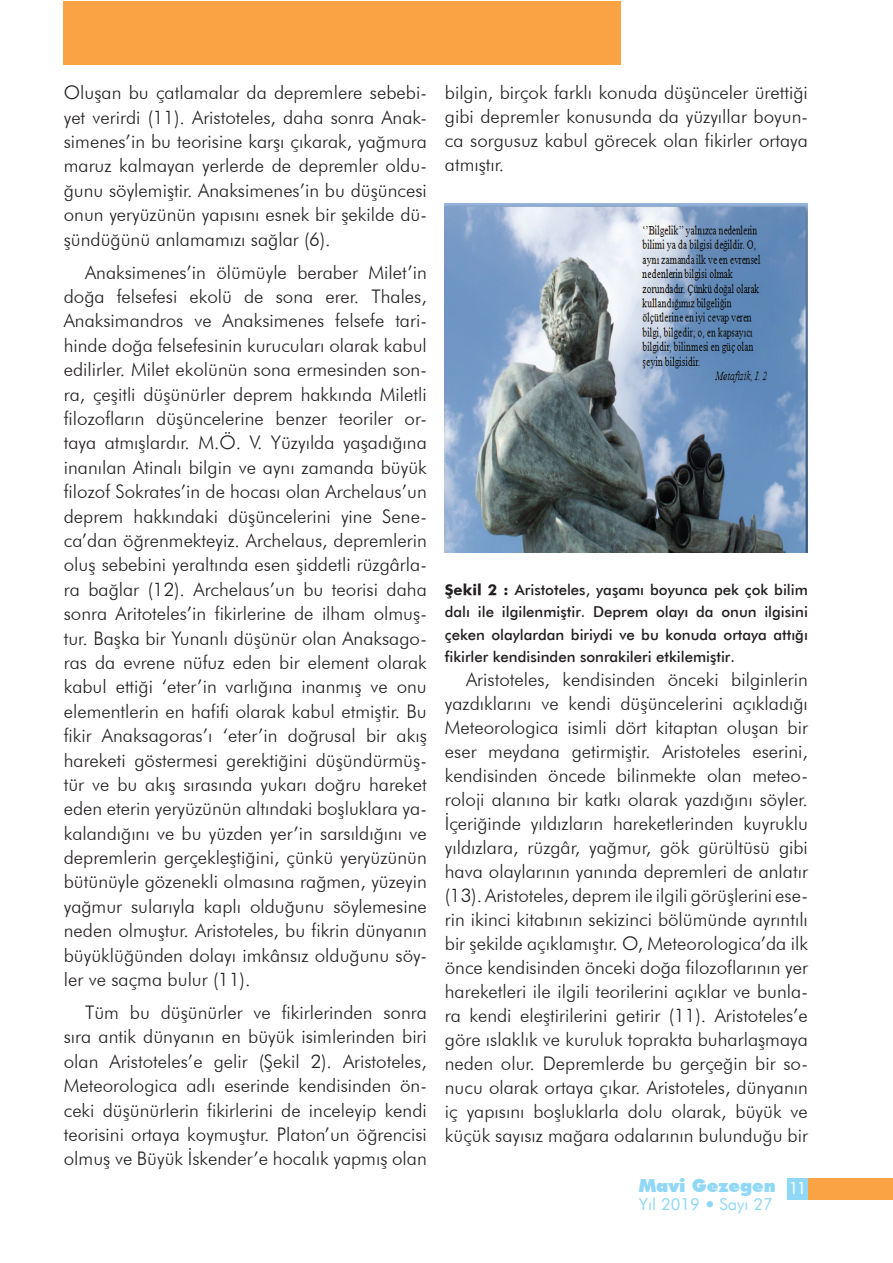
<style>
.page{position:relative;width:893px;height:1263px;background:#fff}
.page>*{position:absolute;margin:0;border:0;box-sizing:border-box;transform-origin:0 0}
.t1{font:300 18.75px/24.5px "Futura BT";color:#231f20;text-align:justify}
.t2{font:900 18px "Futura BT";color:#91d8f7}
.t3{font:16.5px "Futura BT";color:#91d8f7}
.t4{font:16.5px "Futura BT";color:#fff}
.t5{font:500 15px/22.5px "Futura BT";color:#231f20;text-align:justify}
.s1{font-family:"Futura Md BT Bold";font-weight:400}
</style>
<div class="page">
<div style="left:64px;top:1px;width:557px;height:64px;background:#f9a344"></div>
<div style="left:787px;top:1178px;width:63px;height:21px;background:#91d8f7"></div>
<div style="left:808px;top:1178px;width:85px;height:21px;background:#f9a344"></div>
<svg style="left:707px;top:1201px;width:6px;height:6px"></svg>
<img style="left:445px;top:204px;width:363px;height:348px">
<p class="t1" style="left:64px;top:80px;width:365px">Oluşan bu çatlamalar da depremlere sebebi&shy;yet verirdi (11). Aristoteles, daha sonra Anak&shy;simenes’in bu teorisine karşı çıkarak, yağmura maruz kalmayan yerlerde de depremler oldu&shy;ğunu söylemiştir. Anaksimenes’in bu düşüncesi onun yeryüzünün yapısını esnek bir şekilde dü&shy;şündüğünü anlamamızı sağlar (6).</p>
<p class="t1" style="left:64px;top:259px;width:365px;text-indent:21px">Anaksimenes’in ölümüyle beraber Milet’in doğa felsefesi ekolü de sona erer. Thales, Anaksimandros ve Anaksimenes felsefe tari&shy;hinde doğa felsefesinin kurucuları olarak kabul edilirler. Milet ekolünün sona ermesinden son&shy;ra, çeşitli düşünürler deprem hakkında Miletli filozofların düşüncelerine benzer teoriler or&shy;taya atmışlardır. M.Ö. V. Yüzyılda yaşadığına inanılan Atinalı bilgin ve aynı zamanda büyük filozof Sokrates’in de hocası olan Archelaus’un deprem hakkındaki düşüncelerini yine Sene&shy;ca’dan öğrenmekteyiz. Archelaus, depremlerin oluş sebebini yeraltında esen şiddetli rüzgârla&shy;ra bağlar (12). Archelaus’un bu teorisi daha sonra Aritoteles’in fikirlerine de ilham olmuş&shy;tur. Başka bir Yunanlı düşünür olan Anaksago&shy;ras da evrene nüfuz eden bir element olarak kabul ettiği ‘eter’in varlığına inanmış ve onu elementlerin en hafifi olarak kabul etmiştir. Bu fikir Anaksagoras’ı ‘eter’in doğrusal bir akış hareketi göstermesi gerektiğini düşündürmüş&shy;tür ve bu akış sırasında yukarı doğru hareket eden eterin yeryüzünün altındaki boşluklara ya&shy;kalandığını ve bu yüzden yer’in sarsıldığını ve depremlerin gerçekleştiğini, çünkü yeryüzünün bütünüyle gözenekli olmasına rağmen, yüzeyin yağmur sularıyla kaplı olduğunu söylemesine neden olmuştur. Aristoteles, bu fikrin dünyanın büyüklüğünden dolayı imkânsız olduğunu söy&shy;ler ve saçma bulur (11).</p>
<p class="t1" style="left:64px;top:1000px;width:365px;text-indent:21px">Tüm bu düşünürler ve fikirlerinden sonra sıra antik dünyanın en büyük isimlerinden biri olan Aristoteles’e gelir (Şekil 2). Aristoteles, Meteorologica adlı eserinde kendisinden ön&shy;ceki düşünürlerin fikirlerini de inceleyip kendi teorisini ortaya koymuştur. Platon’un öğrencisi olmuş ve Büyük İskender’e hocalık yapmış olan</p>
<p class="t1" style="left:445px;top:81px;width:365px;line-height:24px">bilgin, birçok farklı konuda düşünceler ürettiği gibi depremler konusunda da yüzyıllar boyun&shy;ca sorgusuz kabul görecek olan fikirler ortaya atmıştır.</p>
<p class="t5" style="left:445px;top:578px;width:365px"><span class="s1">Şekil 2 :</span> Aristoteles, yaşamı boyunca pek çok bilim dalı ile ilgilenmiştir. Deprem olayı da onun ilgisini çeken olaylardan biriydi ve bu konuda ortaya attığı fikirler kendisinden sonrakileri etkilemiştir.</p>
<p class="t1" style="left:445px;top:667px;width:365px;line-height:24px;text-indent:21px">Aristoteles, kendisinden önceki bilginlerin yazdıklarını ve kendi düşüncelerini açıkladığı Meteorologica isimli dört kitaptan oluşan bir eser meydana getirmiştir. Aristoteles eserini, kendisinden öncede bilinmekte olan meteo&shy;roloji alanına bir katkı olarak yazdığını söyler.<br>İçeriğinde yıldızların hareketlerinden kuyruklu yıldızlara, rüzgâr, yağmur, gök gürültüsü gibi hava olaylarının yanında depremleri de anlatır (13). Aristoteles, deprem ile ilgili görüşlerini ese&shy;rin ikinci kitabının sekizinci bölümünde ayrıntılı bir şekilde açıklamıştır. O, Meteorologica’da ilk önce kendisinden önceki doğa filozoflarının yer hareketleri ile ilgili teorilerini açıklar ve bunla&shy;ra kendi eleştirilerini getirir (11). Aristoteles’e göre ıslaklık ve kuruluk toprakta buharlaşmaya neden olur. Depremlerde bu gerçeğin bir so&shy;nucu olarak ortaya çıkar. Aristoteles, dünyanın iç yapısını boşluklarla dolu olarak, büyük ve küçük sayısız mağara odalarının bulunduğu bir</p>
<p class="t2" style="left:639px;top:1174px;width:139px">Mavi Gezegen</p>
<p class="t3" style="left:639px;top:1194px;width:136px">Yıl 2019 Sayı 27</p>
<p class="t4" style="left:789px;top:1178px;width:19px">11</p>
</div>
